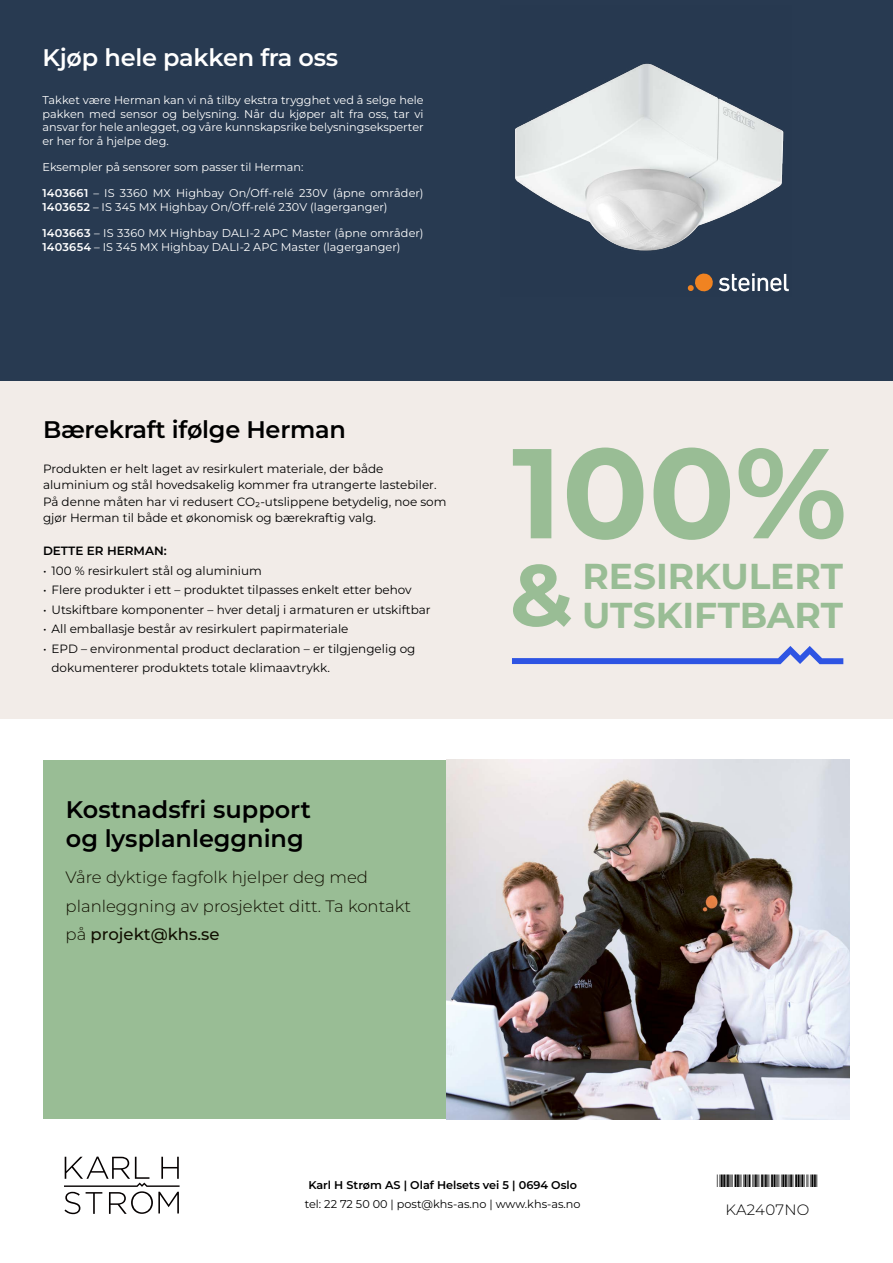
<style>
.page{position:relative;width:893px;height:1263px;background:#fff}
.page>*{position:absolute;margin:0;border:0;box-sizing:border-box;transform-origin:0 0}
.t1{font:700 127.5px "Montserrat";color:#99bd95}
.t2{font:700 87px "Montserrat";color:#99bd95}
.t3{font:700 36px/39px "Montserrat";color:#99bd95}
.t4{font:600 24px/28.8px "Montserrat";color:#000}
.t5{font:600 24px "Montserrat";letter-spacing:-.01em;color:#fff}
.t6{font:300 16.5px/28.5px "Montserrat";color:#110f00}
.t7{font:300 15px "Montserrat";letter-spacing:.02em;color:#000}
.t8{font:12px/16.5px "Montserrat";color:#000}
.t9{font:600 12px "Montserrat";color:#000}
.t10{font:11.25px/13.5px "Montserrat";color:#fff}
.t11{font:11.25px "Montserrat";color:#000}
.t12{font:600 11.25px "Montserrat";color:#000}
.s1{font-weight:600}
.s2{font-weight:500}
</style>
<div class="page">
<div style="left:0;top:0;width:893px;height:719px;background:#f2ece8"></div>
<svg style="left:64px;top:1156px;width:116px;height:58px"></svg>
<div style="left:43px;top:760px;width:807px;height:359px;background:#99bd95"></div>
<img style="left:446px;top:759px;width:404px;height:360px">
<svg style="left:512px;top:646px;width:331px;height:18px"></svg>
<div style="left:0;top:0;width:893px;height:380px;background:#283a51"></div>
<img style="left:515px;top:63px;width:274px;height:229px">
<h3 class="t5" style="left:43px;top:41px;width:297px">Kjøp hele pakken fra oss</h3>
<p class="t10" style="left:43px;top:93px;width:383px;text-align:justify">Takket være Herman kan vi nå tilby ekstra trygghet ved å selge hele pakken med sensor og belysning. Når du kjøper alt fra oss, tar vi ansvar for hele anlegget, og våre kunnskapsrike belysningseksperter er her for å hjelpe deg.</p>
<p class="t10" style="left:43px;top:160px;width:262px">Eksempler på sensorer som passer til Herman:</p>
<p class="t10" style="left:43px;top:186px;width:383px"><span class="s1">1403661</span> – IS 3360 MX Highbay On/Off-relé 230V (åpne områder)<br><span class="s1">1403652</span> – IS 345 MX Highbay On/Off-relé 230V (lagerganger)</p>
<p class="t10" style="left:43px;top:226px;width:383px"><span class="s1">1403663</span> – IS 3360 MX Highbay DALI-2 APC Master (åpne områder)<br><span class="s1">1403654</span> – IS 345 MX Highbay DALI-2 APC Master (lagerganger)</p>
<h3 class="t4" style="left:43px;top:415px;width:304px">Bærekraft ifølge Herman</h3>
<p class="t8" style="left:43px;top:460px;width:405px">Produkten er helt laget av resirkulert materiale, der både aluminium og stål hovedsakelig kommer fra utrangerte lastebiler.<br>På denne måten har vi redusert CO₂-utslippene betydelig, noe som gjør Herman til både et økonomisk og bærekraftig valg.</p>
<p class="t9" style="left:43px;top:543px;width:125px">DETTE ER HERMAN:</p>
<p class="t8" style="left:43px;top:562px;width:220px">• 100 % resirkulert stål og aluminium</p>
<p class="t8" style="left:43px;top:581px;width:370px">• Flere produkter i ett – produktet tilpasses enkelt etter behov</p>
<p class="t8" style="left:43px;top:601px;width:389px">• Utskiftbare komponenter – hver detalj i armaturen er utskiftbar</p>
<p class="t8" style="left:43px;top:620px;width:307px">• All emballasje består av resirkulert papirmateriale</p>
<p class="t8" style="left:52px;top:638px;width:365px;line-height:19.5px;text-indent:-9px">• EPD – environmental product declaration – er tilgjengelig og dokumenterer produktets totale klimaavtrykk.</p>
<h3 class="t4" style="left:66px;top:795px;width:246px">Kostnadsfri support og lysplanleggning</h3>
<h3 class="t6" style="left:66px;top:863px;width:347px">Våre dyktige fagfolk hjelper deg med planleggning av prosjektet ditt. Ta kontakt på <span class="s2">projekt@khs.se</span></h3>
<h1 class="t1" style="left:512px;top:408px;width:336px">100%</h1>
<h3 class="t3" style="left:582px;top:555px;width:263px">RESIRKULERT<br>UTSKIFTBART</h3>
<h2 class="t2" style="left:510px;top:537px;width:65px">&amp;</h2>
<p class="t12" style="left:308px;top:1177px;width:270px">Karl H Strøm AS | Olaf Helsets vei 5 | 0694 Oslo</p>
<p class="t11" style="left:305px;top:1197px;width:277px">tel: 22 72 50 00 | post@khs-as.no | www.khs-as.no</p>
<p class="t7" style="left:726px;top:1199px;width:85px">KA2407NO</p>
</div>
